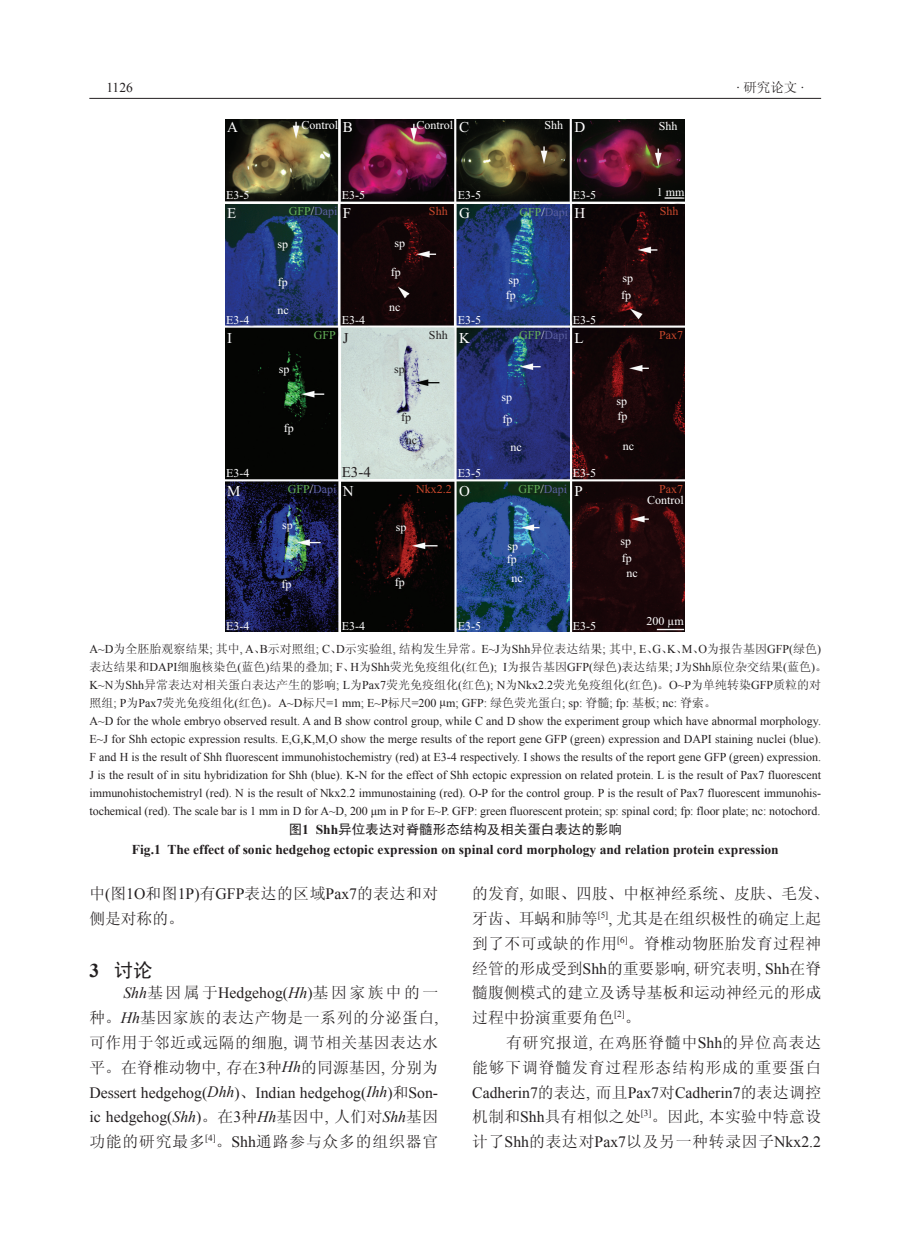
<style>
.page{position:relative;width:919px;height:1238px;background:#fff}
.page>*{position:absolute;margin:0;border:0;box-sizing:border-box;transform-origin:0 0}
.标题1{font:19.5px "Sim Hei";color:#231f20}
.正文{font:15.75px/24.8px "Sim Sun";letter-spacing:.02em;color:#231f20}
.t1{font:15px "Times New Roman";color:#fff}
.t2{font:15px "Times New Roman";color:#231f20}
.表头_图题{font:700 13.5px "Times New Roman";color:#231f20}
.表头_图题-2{font:13.5px "Sim Hei";color:#231f20}
.t3{font:13.5px "Sim Sun";color:#231f20}
.t4{font:13.5px "Times New Roman";color:#231f20}
.表格_图注{font:12px/18px "Times New Roman";letter-spacing:-.005em;color:#231f20;text-align:justify}
.表格_图注-2{font:12px/18px "Sim Sun";color:#231f20}
.t5{font:12px "Times New Roman";color:#fff}
.t6{font:12px "Times New Roman";color:#5b60a1}
.t7{font:12px "Times New Roman";color:#c7472c}
.t8{font:12px "Times New Roman";color:#64b258}
.s1{font-family:"Times New Roman"}
.s2{color:#64b258}
.s3{color:#fff}
.s4{font-family:"Times New Roman";font-weight:700}
.s5{font-family:"Times New Roman";font-style:italic}
</style>
<div class="page">
<hr style="left:89px;top:98px;width:732px;height:1px;background:#231f20">
<img style="left:226px;top:119px;width:458px;height:512px">
<p class="t4" style="left:106px;top:79px;width:28px">1126</p>
<p class="t3" style="left:736px;top:81px;width:69px"><span class="s1">·</span> 研究论文 <span class="s1">·</span></p>
<p class="t5" style="left:416px;top:117px;width:38px">Control</p>
<p class="t5" style="left:544px;top:117px;width:20px">Shh</p>
<p class="t5" style="left:301px;top:117px;width:38px">Control</p>
<p class="t1" style="left:227px;top:117px;width:12px">A</p>
<p class="t1" style="left:343px;top:117px;width:12px">B</p>
<p class="t1" style="left:459px;top:117px;width:12px">C</p>
<p class="t1" style="left:574px;top:117px;width:12px">D</p>
<p class="t5" style="left:226px;top:187px;width:25px">E3-5</p>
<p class="t5" style="left:342px;top:187px;width:25px">E3-5</p>
<p class="t5" style="left:457px;top:187px;width:25px">E3-5</p>
<p class="t5" style="left:573px;top:187px;width:25px">E3-5</p>
<p class="t6" style="left:289px;top:202px;width:50px"><span class="s2">GFP</span><span class="s3">/</span>Dapi</p>
<p class="t7" style="left:429px;top:203px;width:20px">Shh</p>
<p class="t1" style="left:227px;top:202px;width:11px">E</p>
<p class="t1" style="left:343px;top:202px;width:10px">F</p>
<p class="t1" style="left:459px;top:202px;width:12px">G</p>
<p class="t1" style="left:574px;top:202px;width:12px">H</p>
<p class="t6" style="left:519px;top:204px;width:50px"><span class="s2">GFP</span><span class="s3">/</span>Dapi</p>
<p class="t5" style="left:277px;top:236px;width:12px">sp</p>
<p class="t5" style="left:394px;top:235px;width:12px">sp</p>
<p class="t5" style="left:278px;top:274px;width:11px">fp</p>
<p class="t5" style="left:277px;top:301px;width:13px">nc</p>
<p class="t5" style="left:391px;top:264px;width:11px">fp</p>
<p class="t5" style="left:389px;top:298px;width:13px">nc</p>
<p class="t5" style="left:508px;top:271px;width:12px">sp</p>
<p class="t5" style="left:622px;top:270px;width:12px">sp</p>
<p class="t5" style="left:505px;top:287px;width:11px">fp</p>
<p class="t5" style="left:621px;top:287px;width:11px">fp</p>
<p class="t5" style="left:226px;top:312px;width:25px">E3-4</p>
<p class="t5" style="left:342px;top:312px;width:25px">E3-4</p>
<p class="t5" style="left:457px;top:312px;width:25px">E3-5</p>
<p class="t5" style="left:573px;top:312px;width:25px">E3-5</p>
<p class="t6" style="left:519px;top:327px;width:50px"><span class="s2">GFP</span><span class="s3">/</span>Dapi</p>
<p class="表格_图注" style="left:429px;top:326px;width:20px">Shh</p>
<p class="t8" style="left:314px;top:327px;width:24px">GFP</p>
<p class="t1" style="left:227px;top:327px;width:6px">I</p>
<p class="t2" style="left:343px;top:327px;width:7px">J</p>
<p class="t1" style="left:459px;top:327px;width:12px">K</p>
<p class="t1" style="left:574px;top:327px;width:11px">L</p>
<p class="t5" style="left:279px;top:361px;width:12px">sp</p>
<p class="t5" style="left:284px;top:420px;width:11px">fp</p>
<p class="表格_图注" style="left:394px;top:360px;width:12px">sp</p>
<p class="t5" style="left:501px;top:389px;width:12px">sp</p>
<p class="表格_图注" style="left:401px;top:408px;width:11px">fp</p>
<p class="t5" style="left:502px;top:411px;width:11px">fp</p>
<p class="表格_图注" style="left:406px;top:430px;width:13px">nc</p>
<p class="t5" style="left:510px;top:439px;width:13px">nc</p>
<p class="t5" style="left:226px;top:464px;width:25px">E3-4</p>
<p class="t2" style="left:342px;top:461px;width:31px">E3-4</p>
<p class="t5" style="left:457px;top:464px;width:25px">E3-5</p>
<p class="t5" style="left:573px;top:464px;width:25px">E3-5</p>
<p class="t5" style="left:616px;top:393px;width:12px">sp</p>
<p class="t5" style="left:617px;top:408px;width:11px">fp</p>
<p class="t5" style="left:622px;top:438px;width:13px">nc</p>
<p class="t5" style="left:658px;top:118px;width:20px">Shh</p>
<p class="t5" style="left:657px;top:183px;width:29px">1 mm</p>
<p class="t7" style="left:659px;top:203px;width:20px">Shh</p>
<p class="t7" style="left:659px;top:327px;width:25px">Pax7</p>
<p class="t7" style="left:416px;top:481px;width:37px">Nkx2.2</p>
<p class="t7" style="left:659px;top:481px;width:25px">Pax7</p>
<p class="t6" style="left:288px;top:481px;width:50px"><span class="s2">GFP</span><span class="s3">/</span>Dapi</p>
<p class="t6" style="left:518px;top:481px;width:50px"><span class="s2">GFP</span><span class="s3">/</span>Dapi</p>
<p class="t1" style="left:227px;top:480px;width:15px">M</p>
<p class="t1" style="left:343px;top:480px;width:12px">N</p>
<p class="t1" style="left:459px;top:480px;width:12px">O</p>
<p class="t1" style="left:574px;top:480px;width:10px">P</p>
<p class="t5" style="left:647px;top:492px;width:38px">Control</p>
<p class="t5" style="left:282px;top:517px;width:12px">sp</p>
<p class="t5" style="left:396px;top:519px;width:12px">sp</p>
<p class="t5" style="left:281px;top:575px;width:11px">fp</p>
<p class="t5" style="left:394px;top:574px;width:11px">fp</p>
<p class="t5" style="left:620px;top:533px;width:12px">sp</p>
<p class="t5" style="left:507px;top:537px;width:12px">sp</p>
<p class="t5" style="left:507px;top:551px;width:11px">fp</p>
<p class="t5" style="left:621px;top:550px;width:11px">fp</p>
<p class="t5" style="left:511px;top:570px;width:13px">nc</p>
<p class="t5" style="left:626px;top:565px;width:13px">nc</p>
<p class="t5" style="left:226px;top:618px;width:25px">E3-4</p>
<p class="t5" style="left:342px;top:618px;width:25px">E3-4</p>
<p class="t5" style="left:457px;top:618px;width:25px">E3-5</p>
<p class="t5" style="left:573px;top:618px;width:25px">E3-5</p>
<p class="t5" style="left:646px;top:612px;width:39px">200 µm</p>
<p class="表格_图注-2" style="left:89px;top:639px;width:739px"><span class="s1">A~D</span>为全胚胎观察结果<span class="s1">;</span> 其中<span class="s1">, A</span>、<span class="s1">B</span>示对照组<span class="s1">; C</span>、<span class="s1">D</span>示实验组<span class="s1">,</span> 结构发生异常。<span class="s1">E~J</span>为<span class="s1">Shh</span>异位表达结果<span class="s1">;</span> 其中<span class="s1">, E</span>、<span class="s1">G</span>、<span class="s1">K</span>、<span class="s1">M</span>、<span class="s1">O</span>为报告基因<span class="s1">GFP(</span>绿色<span class="s1">)</span>表达结果和<span class="s1">DAPI</span>细胞核染色<span class="s1">(</span>蓝色<span class="s1">)</span>结果的叠加<span class="s1">; F</span>、<span class="s1">H</span>为<span class="s1">Shh</span>荧光免疫组化<span class="s1">(</span>红色<span class="s1">); I</span>为报告基因<span class="s1">GFP(</span>绿色<span class="s1">)</span>表达结果<span class="s1">; J</span>为<span class="s1">Shh</span>原位杂交结果<span class="s1">(</span>蓝色<span class="s1">)</span>。<span class="s1">K~N</span>为<span class="s1">Shh</span>异常表达对相关蛋白表达产生的影响<span class="s1">; L</span>为<span class="s1">Pax7</span>荧光免疫组化<span class="s1">(</span>红色<span class="s1">); N</span>为<span class="s1">Nkx2.2</span>荧光免疫组化<span class="s1">(</span>红色<span class="s1">)</span>。<span class="s1">O~P</span>为单纯转染<span class="s1">GFP</span>质粒的对照组<span class="s1">; P</span>为<span class="s1">Pax7</span>荧光免疫组化<span class="s1">(</span>红色<span class="s1">)</span>。<span class="s1">A~D</span>标尺<span class="s1">=1 mm; E~P</span>标尺<span class="s1">=200 μm; GFP:</span> 绿色荧光蛋白<span class="s1">; sp:</span> 脊髓<span class="s1">; fp:</span> 基板<span class="s1">; nc:</span> 脊索。</p>
<p class="表格_图注" style="left:89px;top:711px;width:733px">A~D for the whole embryo observed result. A and B show control group, while C and D show the experiment group which have abnormal morphology.<br>E~J for Shh ectopic expression results. E,G,K,M,O show the merge results of the report gene GFP (green) expression and DAPI staining nuclei (blue).<br>F and H is the result of Shh fluorescent immunohistochemistry (red) at E3-4 respectively. I shows the results of the report gene GFP (green) expression.<br>J is the result of in situ hybridization for Shh (blue). K-N for the effect of Shh ectopic expression on related protein. L is the result of Pax7 fluorescent immunohistochemistryl (red). N is the result of Nkx2.2 immunostaining (red). O-P for the control group. P is the result of Pax7 fluorescent immunohis&shy;tochemical (red). The scale bar is 1 mm in D for A~D, 200 μm in P for E~P. GFP: green fluorescent protein; sp: spinal cord; fp: floor plate; nc: notochord.</p>
<p class="表头_图题-2" style="left:289px;top:822px;width:335px">图<span class="s4">1 Shh</span>异位表达对脊髓形态结构及相关蛋白表达的影响</p>
<p class="表头_图题" style="left:132px;top:840px;width:648px">Fig.1 The effect of sonic hedgehog ectopic expression on spinal cord morphology and relation protein expression</p>
<p class="正文" style="left:89px;top:881px;width:350px">中<span class="s1">(</span>图<span class="s1">1O</span>和图<span class="s1">1P)</span>有<span class="s1">GFP</span>表达的区域<span class="s1">Pax7</span>的表达和对侧是对称的。</p>
<p class="标题1" style="left:89px;top:960px;width:65px"><span class="s4">3</span> 讨论</p>
<p class="正文" style="left:89px;top:980px;width:350px;text-align:justify;text-indent:34px"><span class="s5">Shh</span>基因属于<span class="s1">Hedgehog(</span><span class="s5">Hh</span><span class="s1">)</span>基因家族中的一种。<span class="s5">Hh</span>基因家族的表达产物是一系列的分泌蛋白<span class="s1">,</span>可作用于邻近或远隔的细胞<span class="s1">,</span> 调节相关基因表达水平。在脊椎动物中<span class="s1">,</span> 存在<span class="s1">3</span>种<span class="s5">Hh</span>的同源基因<span class="s1">,</span> 分别为<span class="s1">Dessert hedgehog(</span><span class="s5">Dhh</span><span class="s1">)</span>、<span class="s1">Indian hedgehog(</span><span class="s5">Ihh</span><span class="s1">)</span>和<span class="s1">Son&shy;ic hedgehog(</span><span class="s5">Shh</span><span class="s1">)</span>。在<span class="s1">3</span>种<span class="s5">Hh</span>基因中<span class="s1">,</span> 人们对<span class="s5">Shh</span>基因功能的研究最多<sup>[4]</sup>。<span class="s1">Shh</span>通路参与众多的组织器官</p>
<p class="正文" style="left:472px;top:881px;width:358px">的发育<span class="s1">,</span> 如眼、四肢、中枢神经系统、皮肤、毛发、牙齿、耳蜗和肺等<sup>[5]</sup><span class="s1">,</span> 尤其是在组织极性的确定上起到了不可或缺的作用<sup>[6]</sup>。脊椎动物胚胎发育过程神经管的形成受到<span class="s1">Shh</span>的重要影响<span class="s1">,</span> 研究表明<span class="s1">, Shh</span>在脊髓腹侧模式的建立及诱导基板和运动神经元的形成过程中扮演重要角色<sup>[2]</sup>。</p>
<p class="正文" style="left:472px;top:1029px;width:350px;text-align:justify;text-indent:34px">有研究报道<span class="s1">,</span> 在鸡胚脊髓中<span class="s1">Shh</span>的异位高表达能够下调脊髓发育过程形态结构形成的重要蛋白<span class="s1">Cadherin7</span>的表达<span class="s1">,</span> 而且<span class="s1">Pax7</span>对<span class="s1">Cadherin7</span>的表达调控机制和<span class="s1">Shh</span>具有相似之处<sup>[3]</sup>。因此<span class="s1">,</span> 本实验中特意设计了<span class="s1">Shh</span>的表达对<span class="s1">Pax7</span>以及另一种转录因子<span class="s1">Nkx2.2</span></p>
</div>
